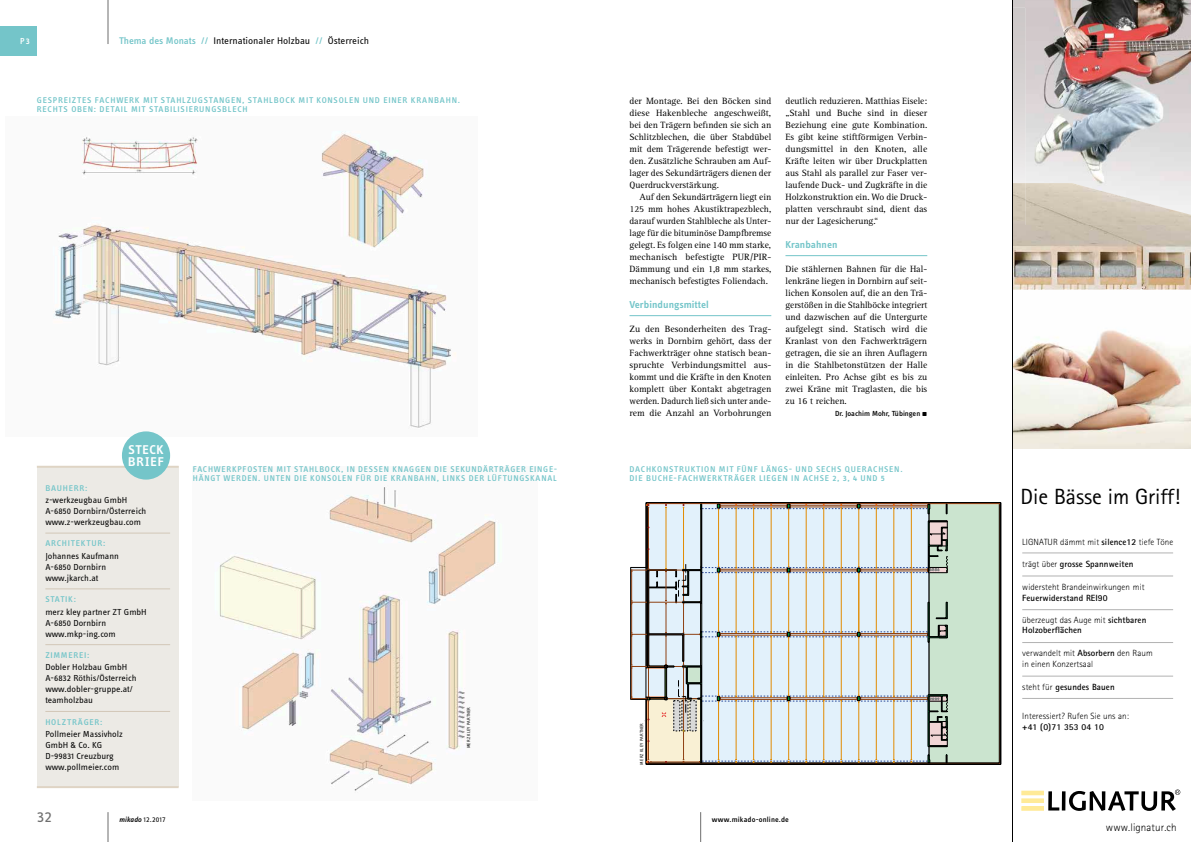
<style>
.page{position:relative;width:1191px;height:842px;background:#fff}
.page>*{position:absolute;margin:0;border:0;box-sizing:border-box;transform-origin:0 0}
.t1{font:22px "Rotis Sans Serif";color:#000}
.t2{font:16px "Info OT Text";color:#6e6e6e;scale:1.05 1}
.t3{font:600 13.2px/11.6px "Info OT Disp";letter-spacing:.07em;color:#fff;scale:1.05 1}
.t4{font:300 11px "Rotis Sans Serif";letter-spacing:.01em;color:#000}
.t5{font:600 10.4px "Info OT Text";letter-spacing:.005em;color:#74c5c9;scale:1.05 1}
.t6{font:10px "Info OT Text";color:#000;scale:1.05 1}
.t7{font:9.4px/12px "Rotis Serif Pro";color:#000;text-align:justify}
.t8{font:9px/11px "Info OT Text";color:#000;scale:1.05 1}
.t9{font:300 9px/11px "Rotis Sans Serif";letter-spacing:.01em;color:#000}
.t10{font:700 9px/10px "Rotis Sans Serif";letter-spacing:.01em;color:#000}
.t11{font:500 9px "Info OT Text";color:#fff}
.t12{font:500 8.6px/8.6px "Info OT Text";letter-spacing:.08em;color:#74c5c9;scale:1.05 1}
.t13{font:500 8.6px/8.6px "Info OT Text";letter-spacing:.08em;color:#74c5c9}
.t14{font:500 7.6px "Info OT Text";color:#000;scale:1.05 1}
.t15{font:7.6px "Info OT Text";letter-spacing:.015em;color:#000;scale:1.05 1}
.t16{font:4.5px "Info OT Text";letter-spacing:.035em;color:#000;scale:1.05 1}
.s1{font-weight:500;color:#74c5c9}
.s2{font-weight:400;font-size:6px}
.s3{font-weight:500;font-style:italic}
.s4{font-weight:700}
.s5{font-weight:300}
</style>
<div class="page">
<hr style="left:108px;top:0;width:1px;height:44px;background:#6e6e6e">
<hr style="left:108px;top:812px;width:1px;height:30px;background:#6e6e6e">
<hr style="left:700px;top:812px;width:1px;height:30px;background:#6e6e6e">
<img style="left:53px;top:131px;width:403px;height:304px">
<hr style="left:646px;top:764px;width:355px;height:1px;background:#000">
<hr style="left:1000px;top:502px;width:1px;height:262px;background:#000">
<hr style="left:646px;top:502px;width:355px;height:1px;background:#000">
<svg style="left:630px;top:503px;width:370px;height:261px;background:#d1d9d6"></svg>
<div style="left:0;top:26px;width:37px;height:30px;background:#74c5c9"></div>
<hr style="left:629px;top:315px;width:142px;height:1px;background:#74c5c9">
<hr style="left:785px;top:255px;width:142px;height:1px;background:#74c5c9">
<img style="left:219px;top:487px;width:281px;height:304px">
<div style="left:37px;top:467px;width:142px;height:320px;background:#eceae5"></div>
<hr style="left:37px;top:786px;width:142px;height:2px;background:#dfd4c4">
<hr style="left:37px;top:466px;width:142px;height:2px;background:#dfd4c4">
<hr style="left:45px;top:533px;width:125px;height:1px;background:#d2c7b7">
<hr style="left:45px;top:588px;width:125px;height:1px;background:#d2c7b7">
<hr style="left:45px;top:644px;width:125px;height:1px;background:#d2c7b7">
<hr style="left:45px;top:711px;width:125px;height:1px;background:#d2c7b7">
<div style="left:122px;top:431px;width:48px;height:49px;background:#74c5c9;border-radius:50%"></div>
<svg style="left:1013px;top:0;width:12px;height:8px"></svg>
<svg style="left:1048px;top:791px;width:11px;height:19px"></svg>
<svg style="left:1061px;top:791px;width:4px;height:19px"></svg>
<svg style="left:1069px;top:789px;width:111px;height:22px"></svg>
<div style="left:1021px;top:791px;width:22px;height:4px;border:1px solid #ffea97"></div>
<div style="left:1021px;top:799px;width:22px;height:4px;border:1px solid #ffea97"></div>
<div style="left:1021px;top:806px;width:22px;height:4px;border:1px solid #ffea97"></div>
<hr style="left:1022px;top:553px;width:151px;height:1px;background:#b2b2b2">
<hr style="left:1022px;top:576px;width:151px;height:1px;background:#b2b2b2">
<hr style="left:1022px;top:609px;width:151px;height:1px;background:#b2b2b2">
<hr style="left:1022px;top:642px;width:151px;height:1px;background:#b2b2b2">
<hr style="left:1022px;top:676px;width:151px;height:1px;background:#b2b2b2">
<hr style="left:1022px;top:698px;width:151px;height:1px;background:#b2b2b2">
<img style="left:1013px;top:183px;width:178px;height:265px">
<hr style="left:1012px;top:0;width:1px;height:842px;background:#000">
<img style="left:1025px;top:0;width:166px;height:183px">
<img style="left:1025px;top:183px;width:166px;height:42px">
<p class="t11" style="left:20px;top:35px;width:11px">P3</p>
<p class="t6" style="left:119px;top:35px;width:240px"><span class="s1">Thema des Monats //</span> Internationaler Holzbau <span class="s1">//</span> Österreich</p>
<p class="t12" style="left:37px;top:96px;width:404px">GESPREIZTES FACHWERK MIT STAHLZUGSTANGEN, STAHLBOCK MIT KONSOLEN UND EINER KRANBAHN.<br>RECHTS OBEN: DETAIL MIT STABILISIERUNGSBLECH</p>
<p class="t7" style="left:629px;top:95px;width:143px">der Montage. Bei den Böcken sind diese Hakenbleche angeschweißt, bei den Trägern befinden sie sich an Schlitzblechen, die über Stabdübel mit dem Trägerende befestigt wer&shy;den. Zusätzliche Schrauben am Auf&shy;lager des Sekundärträgers dienen der Querdruckverstärkung.</p>
<p class="t7" style="left:629px;top:191px;width:143px;text-indent:10px">Auf den Sekundärträgern liegt ein 125 mm hohes Akustiktrapezblech, darauf wurden Stahlbleche als Unter&shy;lage für die bituminöse Dampfbremse gelegt. Es folgen eine 140 mm starke, mechanisch befestigte PUR/PIR-Dämmung und ein 1,8 mm starkes, mechanisch befestigtes Foliendach.</p>
<p class="t5" style="left:629px;top:298px;width:77px">Verbindungsmittel</p>
<p class="t7" style="left:629px;top:323px;width:143px">Zu den Besonderheiten des Trag&shy;werks in Dornbirn gehört, dass der Fachwerkträger ohne statisch bean&shy;spruchte Verbindungsmittel aus&shy;kommt und die Kräfte in den Knoten komplett über Kontakt abgetragen werden. Dadurch ließ sich unter ande&shy;rem die Anzahl an Vorbohrungen</p>
<p class="t7" style="left:785px;top:95px;width:143px">deutlich reduzieren. Matthias Eisele: „Stahl und Buche sind in dieser Beziehung eine gute Kombination.<br>Es gibt keine stiftförmigen Verbin&shy;dungsmittel in den Knoten, alle Kräfte leiten wir über Druckplatten aus Stahl als parallel zur Faser ver&shy;laufende Duck- und Zugkräfte in die Holzkonstruktion ein. Wo die Druck&shy;platten verschraubt sind, dient das nur der Lagesicherung.“</p>
<p class="t5" style="left:785px;top:238px;width:51px">Kranbahnen</p>
<p class="t7" style="left:785px;top:263px;width:143px">Die stählernen Bahnen für die Hal&shy;lenkräne liegen in Dornbirn auf seit&shy;lichen Konsolen auf, die an den Trä&shy;gerstößen in die Stahlböcke integriert und dazwischen auf die Untergurte aufgelegt sind. Statisch wird die Kranlast von den Fachwerkträgern getragen, die sie an ihren Auflagern in die Stahlbetonstützen der Halle einleiten. Pro Achse gibt es bis zu zwei Kräne mit Traglasten, die bis zu 16 t reichen.</p>
<p class="t14" style="left:835px;top:409px;width:89px">Dr. Joachim Mohr, Tübingen <span class="s2">▪</span></p>
<h3 class="t3" style="left:128px;top:444px;width:36px">STECK<br>BRIEF</h3>
<p class="t12" style="left:45px;top:483px;width:42px">BAUHERR:</p>
<p class="t8" style="left:45px;top:494px;width:98px">z-werkzeugbau GmbH<br>A-6850 Dornbirn/Österreich www.z-werkzeugbau.com</p>
<p class="t12" style="left:45px;top:539px;width:59px">ARCHITEKTUR:</p>
<p class="t8" style="left:45px;top:550px;width:72px">Johannes Kaufmann<br>A-6850 Dornbirn www.jkarch.at</p>
<p class="t12" style="left:45px;top:595px;width:31px">STATIK:</p>
<p class="t8" style="left:45px;top:606px;width:98px">merz kley partner ZT GmbH<br>A-6850 Dornbirn www.mkp-ing.com</p>
<p class="t12" style="left:45px;top:651px;width:43px">ZIMMEREI:</p>
<p class="t8" style="left:45px;top:662px;width:88px">Dobler Holzbau GmbH<br>A-6832 Röthis/Österreich www.dobler-gruppe.at/ teamholzbau</p>
<p class="t12" style="left:45px;top:717px;width:56px">HOLZTRÄGER:</p>
<p class="t8" style="left:45px;top:728px;width:75px">Pollmeier Massivholz<br>GmbH &amp; Co. KG<br>D-99831 Creuzburg www.pollmeier.com</p>
<p class="t13" style="left:193px;top:465px;width:366px">FACHWERKPFOSTEN MIT STAHLBOCK, IN DESSEN KNAGGEN DIE SEKUNDÄRTRÄGER EINGE-<br>HÄNGT WERDEN. UNTEN DIE KONSOLEN FÜR DIE KRANBAHN, LINKS DER LÜFTUNGSKANAL</p>
<p class="t12" style="left:629px;top:465px;width:262px">DACHKONSTRUKTION MIT FÜNF LÄNGS- UND SECHS QUERACHSEN.<br>DIE BUCHE-FACHWERKTRÄGER LIEGEN IN ACHSE 2, 3, 4 UND 5</p>
<p class="t16" style="left:466px;top:748px;width:41px;rotate:-90deg">MERZ KLEY PARTNER</p>
<p class="t16" style="left:639px;top:764px;width:41px;rotate:-90deg">MERZ KLEY PARTNER</p>
<h2 class="t2" style="left:37px;top:807px;width:16px">32</h2>
<p class="t15" style="left:119px;top:815px;width:46px"><span class="s3">mikado</span> 12.2017</p>
<p class="t14" style="left:711px;top:815px;width:75px">www.mikado-online.de</p>
<h1 class="t1" style="left:1020px;top:484px;width:161px">Die Bässe im Griff!</h1>
<p class="t9" style="left:1022px;top:537px;width:152px">LIGNATUR dämmt mit <span class="s4">silence12</span> tiefe Töne</p>
<p class="t10" style="left:1022px;top:559px;width:113px"><span class="s5">trägt über</span> grosse Spannweiten</p>
<p class="t9" style="left:1022px;top:582px;width:124px">widersteht Brandeinwirkungen mit</p>
<p class="t10" style="left:1022px;top:593px;width:87px">Feuerwiderstand REI90</p>
<p class="t10" style="left:1022px;top:615px;width:126px"><span class="s5">überzeugt das Auge mit</span> sichtbaren<br>Holzoberflächen</p>
<p class="t9" style="left:1022px;top:648px;width:132px">verwandelt mit <span class="s4">Absorbern</span> den Raum in einen Konzertsaal</p>
<p class="t10" style="left:1022px;top:682px;width:94px"><span class="s5">steht für</span> gesundes Bauen</p>
<p class="t9" style="left:1022px;top:711px;width:108px">Interessiert? Rufen Sie uns an:</p>
<p class="t10" style="left:1022px;top:722px;width:83px">+41 (0)71 353 04 10</p>
<p class="t4" style="left:1106px;top:821px;width:72px">www.lignatur.ch</p>
</div>
